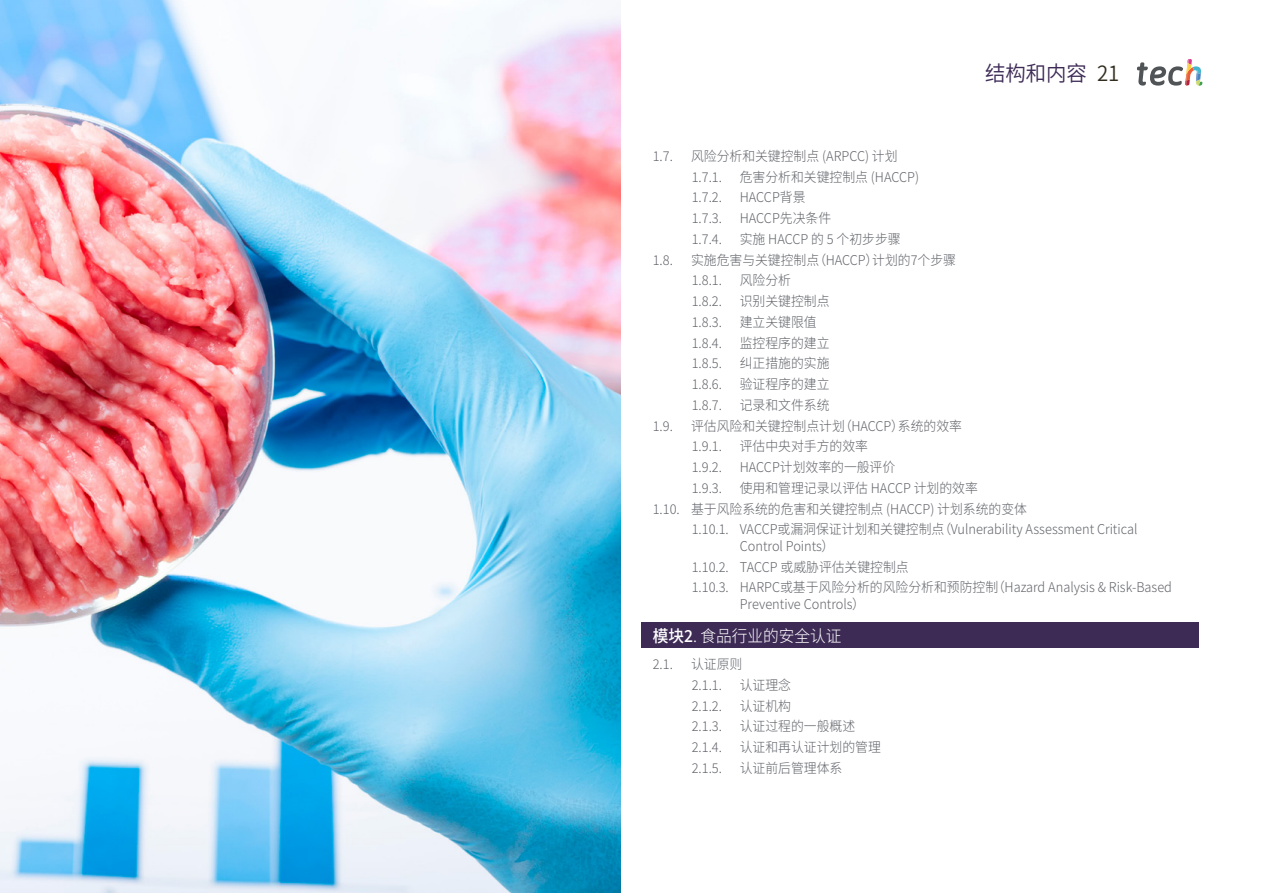
<style>
.page{position:relative;width:1263px;height:893px;background:#fff}
.page>*{position:absolute;margin:0;border:0;box-sizing:border-box;transform-origin:0 0}
.t1{font:21px "Source Han Sans CN";color:#3d2b56}
.t2{font:300 16.5px "Source Han Sans CN";color:#fff;scale:.95 1}
.t3{font:300 13.5px/20.7px "Source Han Sans CN";color:#61646a;scale:.95 1}
.s1{color:#fff}
.s2{color:#312e20}
.s3{font-weight:500}
</style>
<div class="page">
<img style="left:0;top:0;width:621px;height:893px">
<div style="left:642px;top:622px;width:557px;height:26px;background:#3d2b56"></div>
<svg style="left:1137px;top:59px;width:65px;height:27px"></svg>
<h1 class="t1" style="left:985px;top:61px;width:136px">结构和内容<span class="s1">：</span><span class="s2">21</span></h1>
<p class="t3" style="left:653px;top:146px;width:23px">1.7.</p>
<p class="t3" style="left:691px;top:146px;width:219px">风险分析和关键控制点 (ARPCC) 计划<br>1.7.1.</p>
<p class="t3" style="left:740px;top:166px;width:190px">危害分析和关键控制点 (HACCP)</p>
<p class="t3" style="left:692px;top:187px;width:33px">1.7.2.</p>
<p class="t3" style="left:740px;top:187px;width:71px">HACCP背景</p>
<p class="t3" style="left:692px;top:208px;width:33px">1.7.3.</p>
<p class="t3" style="left:740px;top:208px;width:98px">HACCP先决条件</p>
<p class="t3" style="left:692px;top:229px;width:33px">1.7.4.</p>
<p class="t3" style="left:740px;top:229px;width:171px">实施 HACCP 的 5 个初步步骤</p>
<p class="t3" style="left:653px;top:249px;width:23px">1.8.</p>
<p class="t3" style="left:691px;top:249px;width:280px">实施危害与关键控制点（HACCP）计划的7个步骤<br>1.8.1.</p>
<p class="t3" style="left:740px;top:270px;width:55px">风险分析</p>
<p class="t3" style="left:692px;top:291px;width:33px">1.8.2.</p>
<p class="t3" style="left:740px;top:291px;width:96px">识别关键控制点</p>
<p class="t3" style="left:692px;top:312px;width:33px">1.8.3.</p>
<p class="t3" style="left:740px;top:312px;width:83px">建立关键限值</p>
<p class="t3" style="left:692px;top:332px;width:33px">1.8.4.</p>
<p class="t3" style="left:740px;top:332px;width:96px">监控程序的建立</p>
<p class="t3" style="left:692px;top:353px;width:33px">1.8.5.</p>
<p class="t3" style="left:740px;top:353px;width:96px">纠正措施的实施</p>
<p class="t3" style="left:692px;top:374px;width:33px">1.8.6.</p>
<p class="t3" style="left:740px;top:374px;width:96px">验证程序的建立</p>
<p class="t3" style="left:692px;top:395px;width:33px">1.8.7.</p>
<p class="t3" style="left:740px;top:395px;width:96px">记录和文件系统</p>
<p class="t3" style="left:653px;top:415px;width:23px">1.9.</p>
<p class="t3" style="left:691px;top:415px;width:287px">评估风险和关键控制点计划（HACCP）系统的效率<br>1.9.1.</p>
<p class="t3" style="left:740px;top:436px;width:137px">评估中央对手方的效率</p>
<p class="t3" style="left:692px;top:457px;width:33px">1.9.2.</p>
<p class="t3" style="left:740px;top:457px;width:165px">HACCP计划效率的一般评价</p>
<p class="t3" style="left:692px;top:478px;width:33px">1.9.3.</p>
<p class="t3" style="left:740px;top:478px;width:252px">使用和管理记录以评估 HACCP 计划的效率</p>
<p class="t3" style="left:653px;top:498px;width:395px">1.10. 基于风险系统的危害和关键控制点 (HACCP) 计划系统的变体</p>
<p class="t3" style="left:692px;top:519px;width:471px">1.10.1. VACCP或漏洞保证计划和关键控制点（Vulnerability Assessment Critical</p>
<p class="t3" style="left:692px;top:536px;width:507px;text-indent:48px">Control Points）<br>1.10.2. TACCP 或威胁评估关键控制点<br>1.10.3. HARPC或基于风险分析的风险分析和预防控制（Hazard Analysis &amp; Risk-Based</p>
<p class="t3" style="left:740px;top:594px;width:133px">Preventive Controls）</p>
<p class="t2" style="left:653px;top:627px;width:200px"><span class="s3">模块2</span>. 食品行业的安全认证</p>
<p class="t3" style="left:653px;top:654px;width:23px">2.1.</p>
<p class="t3" style="left:691px;top:654px;width:56px">认证原则<br>2.1.1.</p>
<p class="t3" style="left:740px;top:675px;width:55px">认证理念</p>
<p class="t3" style="left:692px;top:696px;width:33px">2.1.2.</p>
<p class="t3" style="left:740px;top:696px;width:55px">认证机构</p>
<p class="t3" style="left:692px;top:716px;width:33px">2.1.3.</p>
<p class="t3" style="left:740px;top:716px;width:123px">认证过程的一般概述</p>
<p class="t3" style="left:692px;top:737px;width:33px">2.1.4.</p>
<p class="t3" style="left:740px;top:737px;width:150px">认证和再认证计划的管理</p>
<p class="t3" style="left:692px;top:758px;width:33px">2.1.5.</p>
<p class="t3" style="left:740px;top:758px;width:109px">认证前后管理体系</p>
</div>
